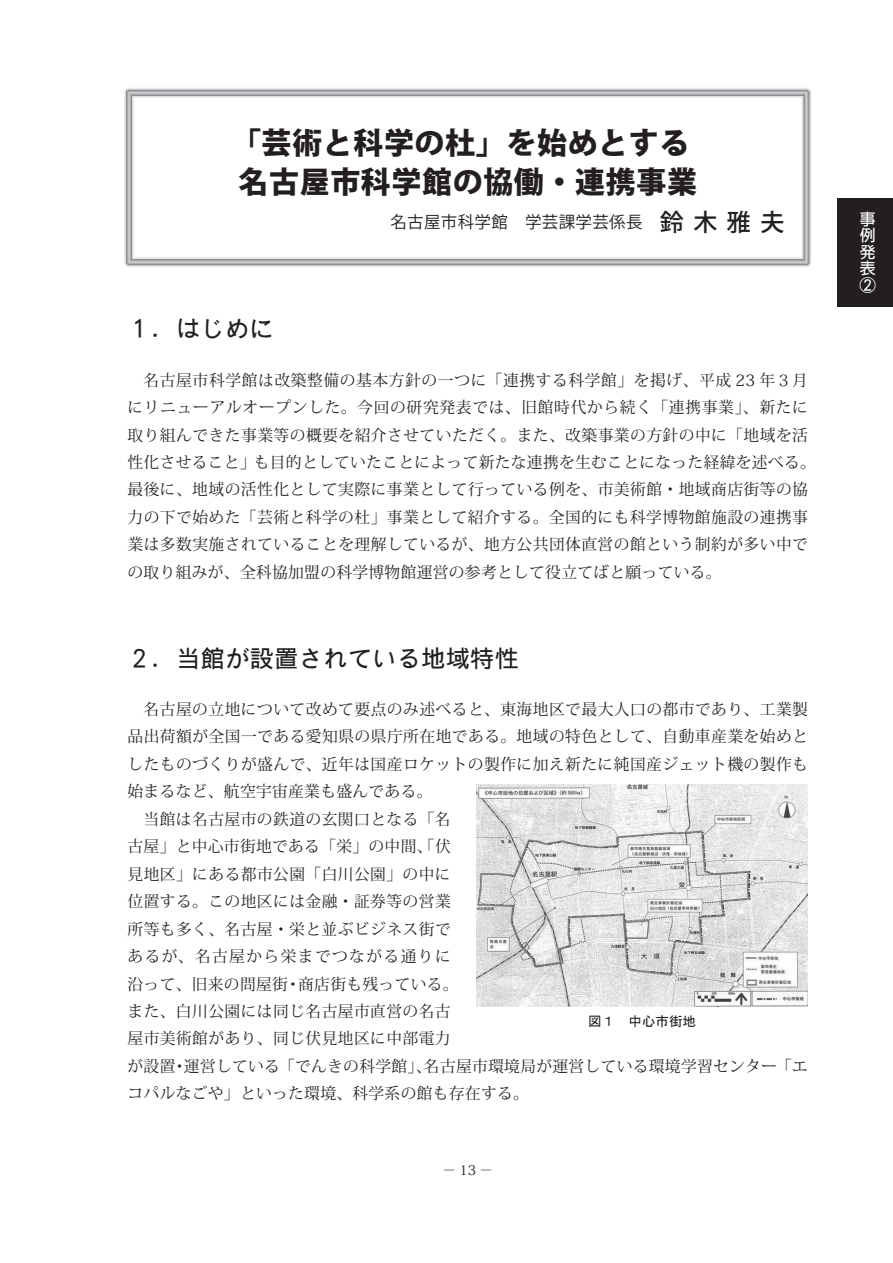
<style>
.page{position:relative;width:893px;height:1263px;background:#fff}
.page>*{position:absolute;margin:0;border:0;box-sizing:border-box;transform-origin:0 0}
.t1{font:30px/39px "Koz Go Pro Heavy 90 msp RKSJ H";letter-spacing:.02em;color:#231f20}
.t2{font:24px "DF Gothic P Std W5 90 msp RKSJ H";letter-spacing:.02em;color:#231f20}
.t3{font:16.5px "Koz Go Pro Regular 90 msp RKSJ H";letter-spacing:.02em;color:#231f20}
.t4{font:16.5px/16.5px "DF Gothic P Std W5 90 msp RKSJ H";color:#fff;text-align:justify}
.t5{font:15.75px/27.5px "Koz Min Pro Regular 90 msp RKSJ H";letter-spacing:.03em;color:#231f20}
.t6{font:15.75px "Koz Min Pro Regular 90 msp RKSJ H";letter-spacing:.09em;color:#231f20}
.t7{font:13.5px "MS Gothic";color:#231f20}
.t8{font:13.5px "Koz Min Pro Regular 90 msp RKSJ H";color:#231f20}
.s1{font-family:"Koz Go Pro Medium 90 msp RKSJ H";font-size:24px}
</style>
<div class="page">
<svg style="left:129px;top:92px;width:678px;height:171px"></svg>
<img style="left:476px;top:785px;width:332px;height:222px">
<div style="left:838px;top:198px;width:55px;height:108px;background:#231f20"></div>
<p class="t1" style="left:231px;top:127px;width:467px">「芸術と科学の杜」を始めとする名古屋市科学館の協働・連携事業</p>
<p class="t3" style="left:390px;top:216px;width:396px">名古屋市科学館　学芸課学芸係長　<span class="s1">鈴木雅夫</span></p>
<p class="t4" style="left:859px;top:213px;width:18px">事例発表②</p>
<p class="t2" style="left:128px;top:319px;width:148px">１．はじめに</p>
<p class="t5" style="left:128px;top:368px;width:690px;text-indent:16px">名古屋市科学館は改築整備の基本方針の一つに「連携する科学館」を掲げ、平成 23 年３月にリニューアルオープンした。今回の研究発表では、旧館時代から続く「連携事業」、新たに取り組んできた事業等の概要を紹介させていただく。また、改築事業の方針の中に「地域を活性化させること」も目的としていたことによって新たな連携を生むことになった経緯を述べる。最後に、地域の活性化として実際に事業として行っている例を、市美術館・地域商店街等の協力の下で始めた「芸術と科学の杜」事業として紹介する。全国的にも科学博物館施設の連携事業は多数実施されていることを理解しているが、地方公共団体直営の館という制約が多い中での取り組みが、全科協加盟の科学博物館運営の参考として役立てばと願っている。</p>
<p class="t2" style="left:128px;top:649px;width:393px">２．当館が設置されている地域特性</p>
<p class="t5" style="left:144px;top:698px;width:666px">名古屋の立地について改めて要点のみ述べると、東海地区で最大人口の都市であり、工業製</p>
<p class="t5" style="left:128px;top:725px;width:682px">品出荷額が全国一である愛知県の県庁所在地である。地域の特色として、自動車産業を始めと</p>
<p class="t5" style="left:128px;top:752px;width:682px">したものづくりが盛んで、近年は国産ロケットの製作に加え新たに純国産ジェット機の製作も</p>
<p class="t5" style="left:128px;top:780px;width:306px">始まるなど、航空宇宙産業も盛んである。</p>
<p class="t5" style="left:144px;top:807px;width:309px">当館は名古屋市の鉄道の玄関口となる「名</p>
<p class="t5" style="left:128px;top:835px;width:325px">古屋」と中心市街地である「栄」の中間、「伏</p>
<p class="t5" style="left:128px;top:862px;width:325px">見地区」にある都市公園「白川公園」の中に</p>
<p class="t5" style="left:128px;top:890px;width:325px">位置する。この地区には金融・証券等の営業</p>
<p class="t5" style="left:128px;top:917px;width:325px">所等も多く、名古屋・栄と並ぶビジネス街で</p>
<p class="t6" style="left:128px;top:950px;width:325px">あるが、名古屋から栄までつながる通りに</p>
<p class="t5" style="left:128px;top:972px;width:333px">沿って、旧来の問屋街・商店街も残っている。</p>
<p class="t5" style="left:128px;top:999px;width:325px">また、白川公園には同じ名古屋市直営の名古</p>
<p class="t5" style="left:128px;top:1027px;width:325px">屋市美術館があり、同じ伏見地区に中部電力</p>
<p class="t5" style="left:128px;top:1054px;width:682px">が設置・運営している「でんきの科学館」、名古屋市環境局が運営している環境学習センター「エ</p>
<p class="t5" style="left:128px;top:1082px;width:403px">コパルなごや」といった環境、科学系の館も存在する。</p>
<p class="t7" style="left:588px;top:1015px;width:109px">図１　中心市街地</p>
<p class="t8" style="left:443px;top:1165px;width:52px">－13－</p>
</div>
